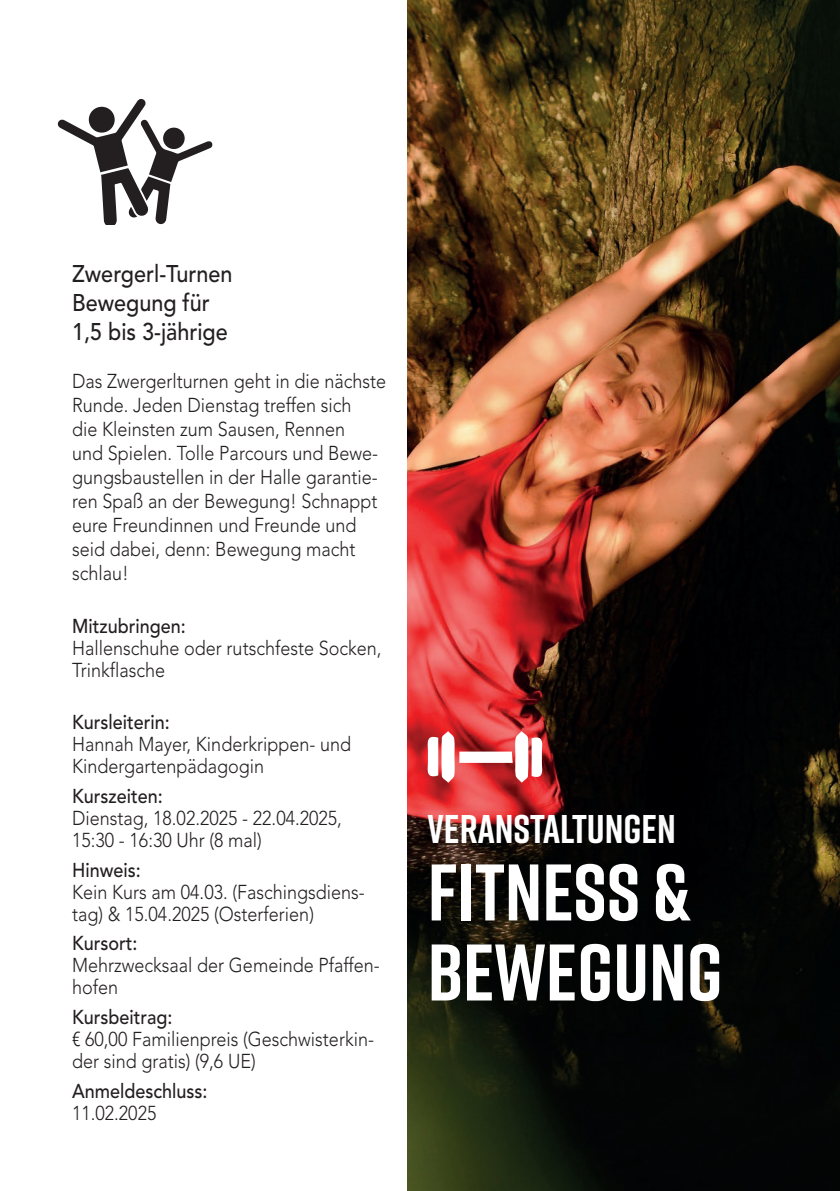
<style>
.page{position:relative;width:840px;height:1191px;background:#fff}
.page>*{position:absolute;margin:0;border:0;box-sizing:border-box;transform-origin:0 0}
.t1{font:700 80px/80px "Rift";color:#fff}
.t2{font:700 40px "Rift";color:#fff}
.t3{font:500 24px/28.8px "Avenir LT Std";color:#231f20;scale:.9 1}
.t4{font:300 20px/24px "Avenir LT Std";color:#231f20;scale:.9 1}
.t5{font:500 20px "Avenir LT Std";color:#231f20;scale:.9 1}
</style>
<div class="page">
<img style="left:407px;top:6px;width:432px;height:1185px">
<svg style="left:58px;top:99px;width:154px;height:126px"></svg>
<p class="t3" style="left:72px;top:260px;width:180px">Zwergerl-Turnen<br>Bewegung für<br>1,5 bis 3-jährige</p>
<p class="t4" style="left:72px;top:369px;width:350px">Das Zwergerlturnen geht in die nächste<br>Runde. Jeden Dienstag treffen sich<br>die Kleinsten zum Sausen, Rennen<br>und Spielen. Tolle Parcours und Bewe&shy;gungsbaustellen in der Halle garantie&shy;ren Spaß an der Bewegung! Schnappt eure Freundinnen und Freunde und seid dabei, denn: Bewegung macht schlau!</p>
<p class="t5" style="left:72px;top:615px;width:128px">Mitzubringen:</p>
<p class="t4" style="left:72px;top:637px;width:345px;line-height:22px">Hallenschuhe oder rutschfeste Socken,<br>Trinkflasche</p>
<p class="t5" style="left:72px;top:710px;width:110px">Kursleiterin:</p>
<p class="t4" style="left:72px;top:733px;width:311px;line-height:22px">Hannah Mayer, Kinderkrippen- und<br>Kindergartenpädagogin</p>
<p class="t5" style="left:72px;top:784px;width:102px">Kurszeiten:</p>
<p class="t4" style="left:72px;top:807px;width:301px;line-height:22px">Dienstag, 18.02.2025 - 22.04.2025,<br>15:30 - 16:30 Uhr (8 mal)</p>
<p class="t5" style="left:72px;top:858px;width:78px">Hinweis:</p>
<p class="t4" style="left:72px;top:880px;width:327px;line-height:22px">Kein Kurs am 04.03. (Faschingsdiens&shy;tag) &amp; 15.04.2025 (Osterferien)</p>
<p class="t5" style="left:72px;top:931px;width:74px">Kursort:</p>
<p class="t4" style="left:72px;top:954px;width:343px;line-height:22px">Mehrzwecksaal der Gemeinde Pfaffen&shy;hofen</p>
<p class="t5" style="left:72px;top:1005px;width:113px">Kursbeitrag:</p>
<p class="t4" style="left:72px;top:1028px;width:337px;line-height:22px">€ 60,00 Familienpreis (Geschwisterkin&shy;der sind gratis) (9,6 UE)</p>
<p class="t5" style="left:72px;top:1078px;width:152px">Anmeldeschluss:</p>
<p class="t4" style="left:72px;top:1100px;width:95px">11.02.2025</p>
<h2 class="t2" style="left:427px;top:800px;width:250px">VERANSTALTUNGEN</h2>
<h1 class="t1" style="left:427px;top:851px;width:296px">FITNESS &amp;<br>BEWEGUNG</h1>
</div>
